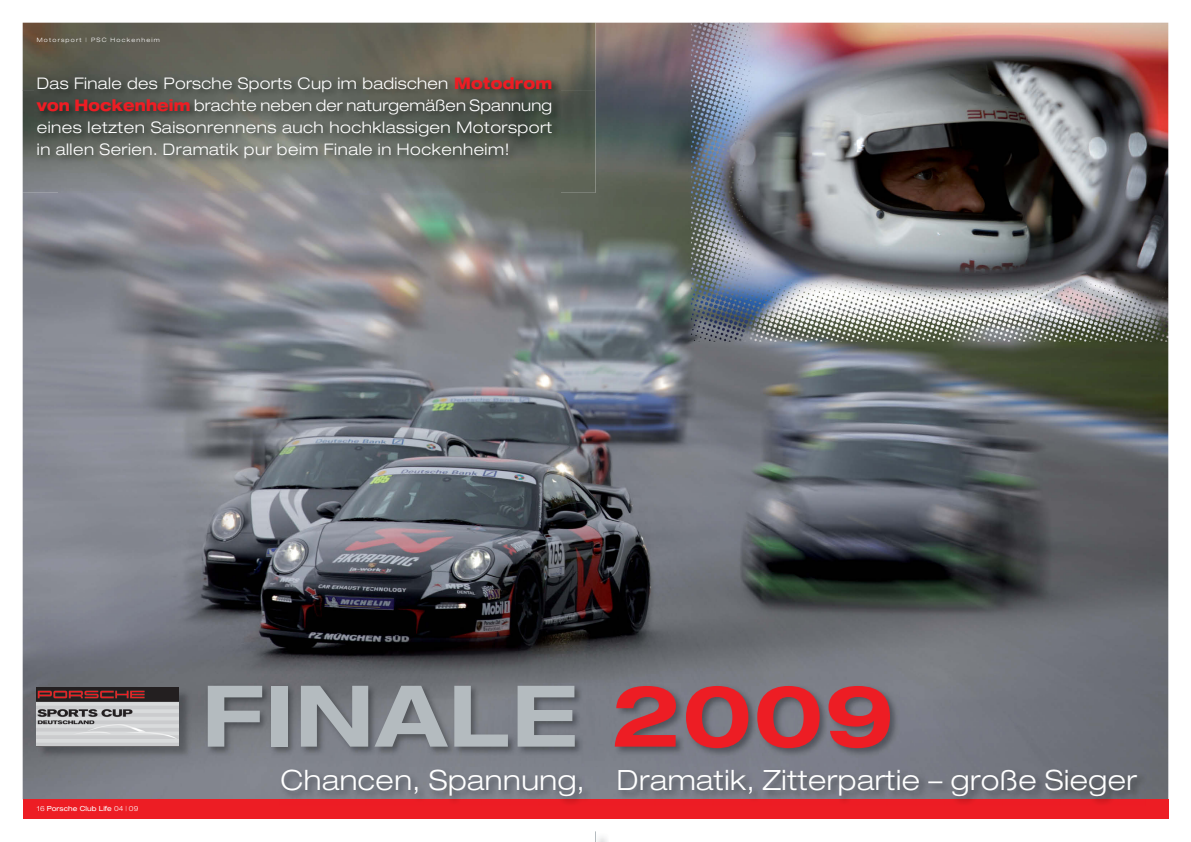
<style>
.page{position:relative;width:1191px;height:842px;background:#fff}
.page>*{position:absolute;margin:0;border:0;box-sizing:border-box;transform-origin:0 0}
.t1{font:700 expanded 85.2px "Helvetica Neue";letter-spacing:.02em;color:#b4bbbf}
.t2{font:300 expanded 28px "Helvetica Neue";letter-spacing:.02em;color:#fff}
.t3{font:300 expanded 16px/22px "Helvetica Neue";letter-spacing:.035em;color:#fff;text-align:justify}
.t4{font:expanded 7px "Helvetica Neue";letter-spacing:.005em;color:#fff}
.t5{font:300 expanded 6px "Helvetica Neue";letter-spacing:.2em;color:#fff}
.s1{font-weight:800;color:#ed1d24}
.s2{color:#ed1d24}
.s3{font-weight:300}
</style>
<div class="page">
<img style="left:23px;top:23px;width:1145px;height:776px">
<img style="left:38px;top:688px;width:153px;height:70px">
<img style="left:37px;top:687px;width:142px;height:59px">
<img style="left:23px;top:23px;width:572px;height:67px">
<img style="left:23px;top:90px;width:35px;height:103px">
<img style="left:560px;top:90px;width:35px;height:103px">
<img style="left:58px;top:167px;width:502px;height:26px">
<svg style="left:595px;top:831px;width:12px;height:11px"></svg>
<div style="left:23px;top:799px;width:1145px;height:20px;background:#ed1d24"></div>
<img style="left:280px;top:768px;width:866px;height:36px">
<img style="left:35px;top:75px;width:525px;height:92px">
<img style="left:206px;top:684px;width:693px;height:74px">
<p class="t5" style="left:37px;top:36px;width:124px">Motorsport | PSC Hockenheim</p>
<p class="t3" style="left:37px;top:72px;width:517px">Das Finale des Porsche Sports Cup im badischen <span class="s1">Motodrom von Hockenheim</span> brachte neben der naturgemäßen Spannung eines letzten Saisonrennens auch hochklassigen Motorsport in allen Serien. Dramatik pur beim Finale in Hockenheim!</p>
<h1 class="t1" style="left:202px;top:663px;width:694px">FINALE <span class="s2">2009</span></h1>
<p class="t4" style="left:37px;top:804px;width:103px"><span class="s3">16</span> Porsche Club Life <span class="s3">04 | 09</span></p>
<h2 class="t2" style="left:280px;top:763px;width:858px">Chancen, Spannung, Dramatik, Zitterpartie – große Sieger</h2>
</div>
